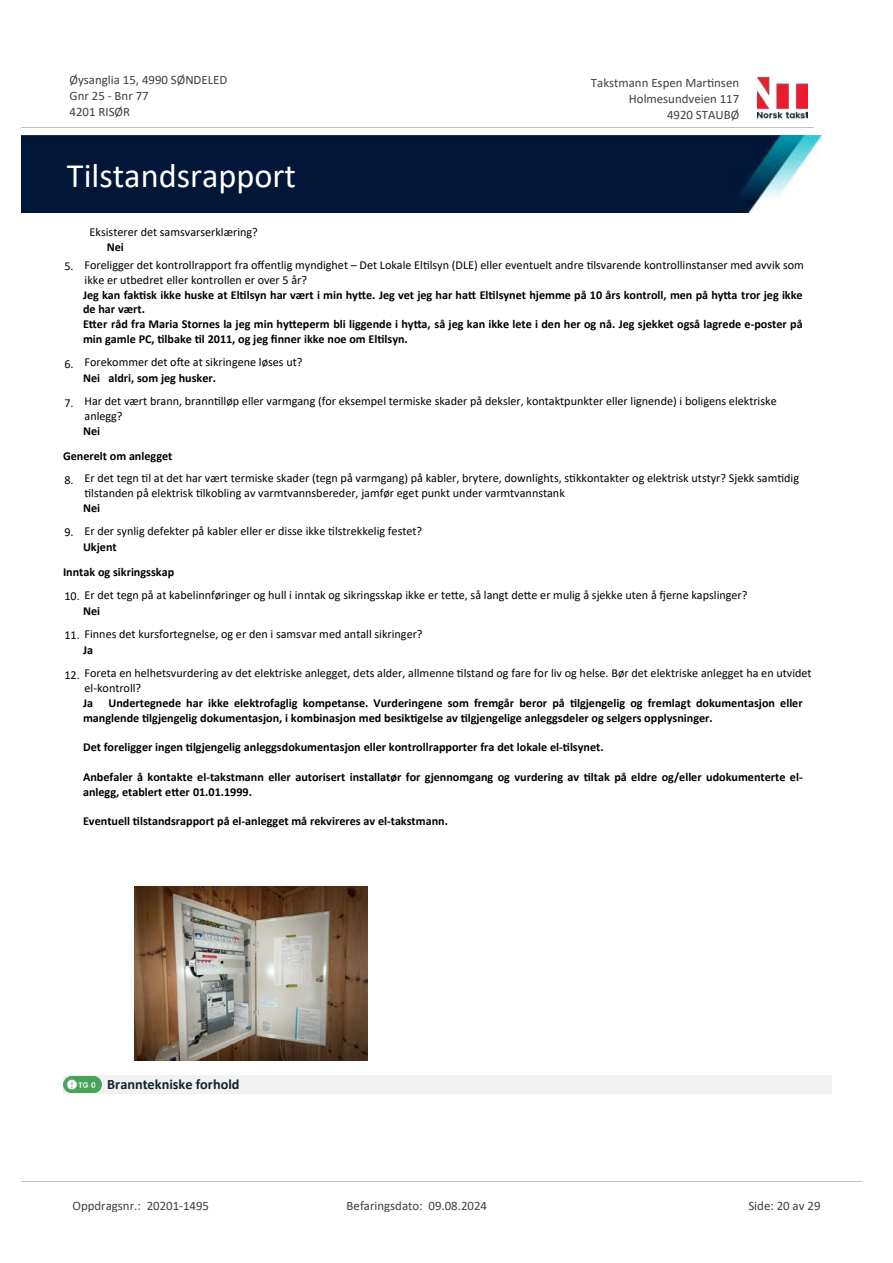
<style>
.page{position:relative;width:893px;height:1263px;background:#fff}
.page>*{position:absolute;margin:0;border:0;box-sizing:border-box;transform-origin:0 0}
.t1{font:34.35px "Calibri";color:#fff}
.t2{font:700 14.25px "Calibri";color:#0f252c}
.t3{font:12.9px/15.8px "Calibri";color:#404040}
.t4{font:12.15px/14.9px "Calibri";color:#000}
.t5{font:700 12.15px/14.9px "Calibri";color:#000}
</style>
<div class="page">
<img style="left:135px;top:886px;width:232px;height:174px">
<div style="left:63px;top:1075px;width:768px;height:19px;background:#f2f2f2"></div>
<svg style="left:67px;top:1092px;width:31px;height:1px"></svg>
<img style="left:63px;top:1076px;width:39px;height:16px">
<img style="left:757px;top:76px;width:51px;height:43px">
<hr style="left:21px;top:127px;width:793px;height:1px;background:#c0c0c0">
<img style="left:21px;top:135px;width:801px;height:78px">
<hr style="left:21px;top:1181px;width:840px;height:1px;background:#c0c0c0">
<p class="t3" style="left:70px;top:72px;width:159px">Øysanglia 15, 4990 SØNDELED<br>Gnr 25 - Bnr 77<br>4201 RISØR</p>
<p class="t3" style="left:591px;top:75px;width:150px">Takstmann Espen Mar琀椀nsen</p>
<p class="t3" style="left:629px;top:90px;width:112px">Holmesundveien 117</p>
<p class="t3" style="left:667px;top:106px;width:74px">4920 STAUBØ</p>
<h1 class="t1" style="left:67px;top:151px;width:230px">Tilstandsrapport</h1>
<p class="t4" style="left:90px;top:224px;width:170px">Eksisterer det samsvarserklæring?</p>
<p class="t5" style="left:107px;top:239px;width:19px">Nei</p>
<p class="t4" style="left:85px;top:257px;width:721px;text-indent:-20px">5. Foreligger det kontrollrapport fra o昀昀entlig myndighet – Det Lokale El琀椀lsyn (DLE) eller eventuelt andre 琀椀lsvarende kontrollinstanser med avvik som ikke er utbedret eller kontrollen er over 5 år?</p>
<p class="t5" style="left:83px;top:287px;width:721px">Jeg kan fak琀椀sk ikke huske at El琀椀lsyn har vært i min hy琀琀e. Jeg vet jeg har ha琀琀 El琀椀lsynet hjemme på 10 års kontroll, men på hy琀琀a tror jeg ikke de har vært.<br>E琀琀er råd fra Maria Stornes la jeg min hy琀琀eperm bli liggende i hy琀琀a, så jeg kan ikke lete i den her og nå. Jeg sjekket også lagrede e-poster på min gamle PC, 琀椀lbake 琀椀l 2011, og jeg 昀椀nner ikke noe om El琀椀lsyn.</p>
<p class="t4" style="left:64px;top:354px;width:239px">6. Forekommer det o昀琀e at sikringene løses ut?</p>
<p class="t5" style="left:83px;top:371px;width:135px">Nei aldri, som jeg husker.</p>
<p class="t4" style="left:85px;top:394px;width:694px;text-indent:-20px">7. Har det vært brann, brann琀椀lløp eller varmgang (for eksempel termiske skader på deksler, kontaktpunkter eller lignende) i boligens elektriske anlegg?</p>
<p class="t5" style="left:83px;top:423px;width:19px">Nei</p>
<p class="t4" style="left:85px;top:471px;width:716px;text-indent:-20px">8. Er det tegn 琀椀l at det har vært termiske skader (tegn på varmgang) på kabler, brytere, downlights, s琀椀kkontakter og elektrisk utstyr? Sjekk sam琀椀dig琀椀lstanden på elektrisk 琀椀lkobling av varmtvannsbereder, jamfør eget punkt under varmtvannstank</p>
<p class="t5" style="left:83px;top:500px;width:19px">Nei</p>
<p class="t5" style="left:63px;top:448px;width:111px">Generelt om anlegget</p>
<p class="t4" style="left:64px;top:523px;width:359px">9. Er der synlig defekter på kabler eller er disse ikke 琀椀lstrekkelig festet?</p>
<p class="t5" style="left:83px;top:540px;width:35px">Ukjent</p>
<p class="t4" style="left:64px;top:587px;width:684px">10. Er det tegn på at kabelinnføringer og hull i inntak og sikringsskap ikke er te琀琀e, så langt de琀琀e er mulig å sjekke uten å 昀樀erne kapslinger?</p>
<p class="t5" style="left:83px;top:603px;width:19px">Nei</p>
<p class="t5" style="left:63px;top:565px;width:113px">Inntak og sikringsskap</p>
<p class="t4" style="left:64px;top:626px;width:360px">11. Finnes det kursfortegnelse, og er den i samsvar med antall sikringer?</p>
<p class="t5" style="left:83px;top:642px;width:12px">Ja</p>
<p class="t4" style="left:85px;top:665px;width:729px;text-indent:-20px">12. Foreta en helhetsvurdering av det elektriske anlegget, dets alder, allmenne 琀椀lstand og fare for liv og helse. Bør det elektriske anlegget ha en utvidet el-kontroll?</p>
<p class="t5" style="left:83px;top:695px;width:12px">Ja</p>
<p class="t5" style="left:83px;top:695px;width:721px;text-indent:25px">Undertegnede har ikke elektrofaglig kompetanse. Vurderingene som fremgår beror på 琀椀lgjengelig og fremlagt dokumentasjon eller manglende 琀椀lgjengelig dokumentasjon, i kombinasjon med besik琀椀gelse av 琀椀lgjengelige anleggsdeler og selgers opplysninger.</p>
<p class="t5" style="left:83px;top:740px;width:522px">Det foreligger ingen 琀椀lgjengelig anleggsdokumentasjon eller kontrollrapporter fra det lokale el-琀椀lsynet.</p>
<p class="t5" style="left:83px;top:769px;width:721px">Anbefaler å kontakte el-takstmann eller autorisert installatør for gjennomgang og vurdering av 琀椀ltak på eldre og/eller udokumenterte el&shy;anlegg, etablert e琀琀er 01.01.1999.</p>
<p class="t5" style="left:83px;top:814px;width:366px">Eventuell 琀椀lstandsrapport på el-anlegget må rekvireres av el-takstmann.</p>
<p class="t2" style="left:107px;top:1074px;width:134px">Branntekniske forhold</p>
<p class="t3" style="left:72px;top:1197px;width:138px">Oppdragsnr.: 20201-1495</p>
<p class="t3" style="left:347px;top:1197px;width:142px">Befaringsdato: 09.08.2024</p>
<p class="t3" style="left:748px;top:1197px;width:74px">Side: 20 av 29</p>
</div>
